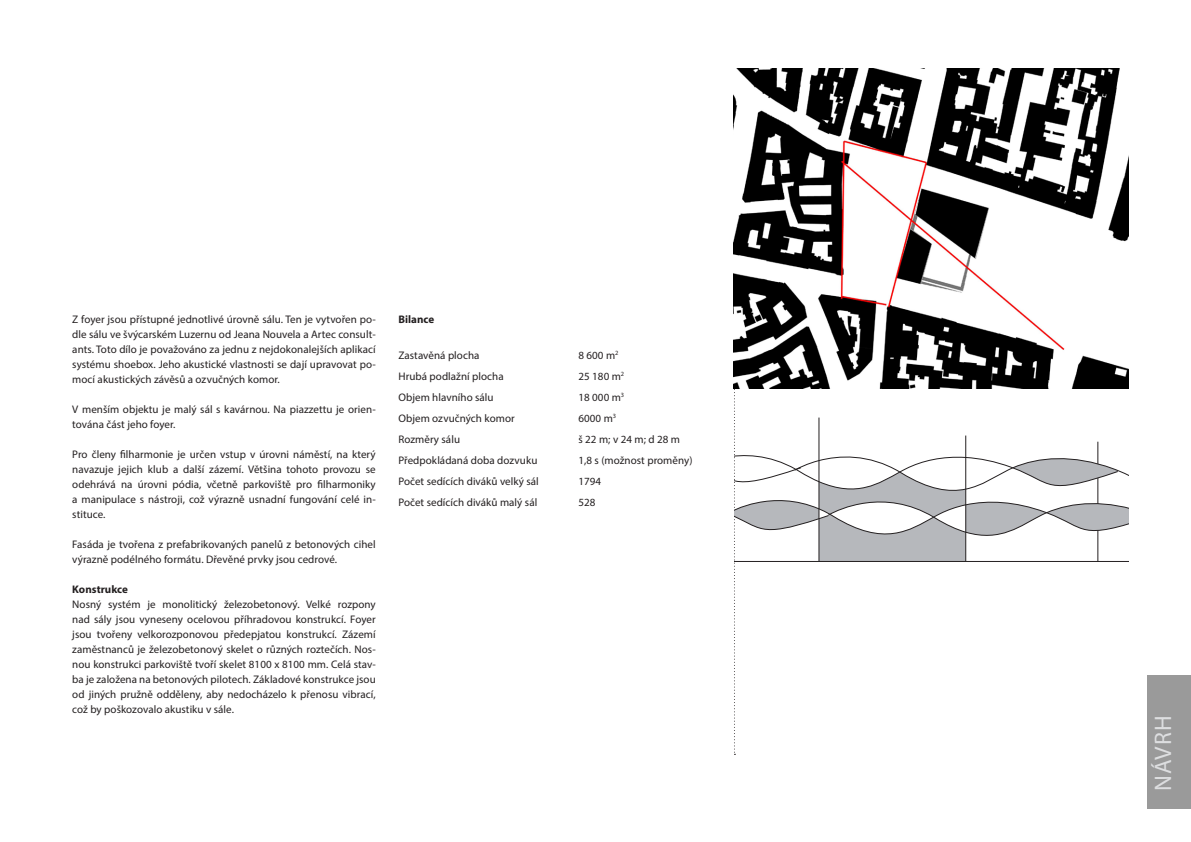
<style>
.page{position:relative;width:1191px;height:842px;background:#fff}
.page>*{position:absolute;margin:0;border:0;box-sizing:border-box;transform-origin:0 0}
.t1{font:24px "Myriad Pro";letter-spacing:.05em;color:#dddee0}
.t2{font:11px/15px "Myriad Pro";letter-spacing:.005em;color:#231f20;text-align:justify}
.t3{font:700 11px "Myriad Pro";letter-spacing:.005em;color:#231f20}
</style>
<div class="page">
<div style="left:1147px;top:675px;width:44px;height:133px;background:#9a9a9a"></div>
<img style="left:736px;top:68px;width:384px;height:8px">
<svg style="left:734px;top:76px;width:394px;height:679px"></svg>
<hr style="left:818px;top:418px;width:1px;height:143px;background:#231f20">
<hr style="left:965px;top:435px;width:1px;height:126px;background:#231f20">
<hr style="left:735px;top:561px;width:393px;height:1px;background:#231f20">
<p class="t2" style="left:72px;top:312px;width:305px">Z foyer jsou přístupné jednotlivé úrovně sálu. Ten je vytvořen po&shy;dle sálu ve švýcarském Luzernu od Jeana Nouvela a Artec consult&shy;ants. Toto dílo je považováno za jednu z nejdokonalejších aplikací systému shoebox. Jeho akustické vlastnosti se dají upravovat po&shy;mocí akustických závěsů a ozvučných komor.</p>
<p class="t2" style="left:72px;top:402px;width:305px">V menším objektu je malý sál s kavárnou. Na piazzettu je orien&shy;tována část jeho foyer.</p>
<p class="t2" style="left:72px;top:447px;width:305px">Pro členy filharmonie je určen vstup v úrovni náměstí, na který navazuje jejich klub a další zázemí. Většina tohoto provozu se odehrává na úrovni pódia, včetně parkoviště pro filharmoniky a manipulace s nástroji, což výrazně usnadní fungování celé in&shy;stituce.</p>
<p class="t2" style="left:72px;top:537px;width:305px">Fasáda je tvořena z prefabrikovaných panelů z betonových cihel výrazně podélného formátu. Dřevěné prvky jsou cedrové.</p>
<p class="t3" style="left:72px;top:582px;width:57px">Konstrukce</p>
<p class="t2" style="left:72px;top:597px;width:305px">Nosný systém je monolitický železobetonový. Velké rozpony nad sály jsou vyneseny ocelovou příhradovou konstrukcí. Foyer jsou tvořeny velkorozponovou předepjatou konstrukcí. Zázemí zaměstnanců je železobetonový skelet o různých roztečích. Nos&shy;nou konstrukci parkoviště tvoří skelet 8100 x 8100 mm. Celá stav&shy;ba je založena na betonových pilotech. Základové konstrukce jsou od jiných pružně odděleny, aby nedocházelo k přenosu vibrací, což by poškozovalo akustiku v sále.</p>
<p class="t3" style="left:398px;top:312px;width:37px">Bilance</p>
<p class="t2" style="left:398px;top:348px;width:83px">Zastavěná plocha</p>
<p class="t2" style="left:578px;top:348px;width:42px">8 600 m<sup>2</sup></p>
<p class="t2" style="left:398px;top:369px;width:107px">Hrubá podlažní plocha</p>
<p class="t2" style="left:578px;top:369px;width:47px">25 180 m<sup>2</sup></p>
<p class="t2" style="left:398px;top:390px;width:97px">Objem hlavního sálu</p>
<p class="t2" style="left:578px;top:390px;width:47px">18 000 m<sup>3</sup></p>
<p class="t2" style="left:398px;top:411px;width:118px">Objem ozvučných komor</p>
<p class="t2" style="left:578px;top:411px;width:39px">6000 m<sup>3</sup></p>
<p class="t2" style="left:398px;top:432px;width:63px">Rozměry sálu</p>
<p class="t2" style="left:578px;top:432px;width:103px">š 22 m; v 24 m; d 28 m</p>
<p class="t2" style="left:398px;top:453px;width:140px">Předpokládaná doba dozvuku</p>
<p class="t2" style="left:578px;top:453px;width:115px">1,8 s (možnost proměny)</p>
<p class="t2" style="left:398px;top:474px;width:142px">Počet sedících diváků velký sál</p>
<p class="t2" style="left:578px;top:474px;width:24px">1794</p>
<p class="t2" style="left:398px;top:495px;width:140px">Počet sedících diváků malý sál</p>
<p class="t2" style="left:578px;top:495px;width:19px">528</p>
<p class="t1" style="left:1148px;top:791px;width:77px;rotate:-90deg">NÁVRH</p>
</div>
